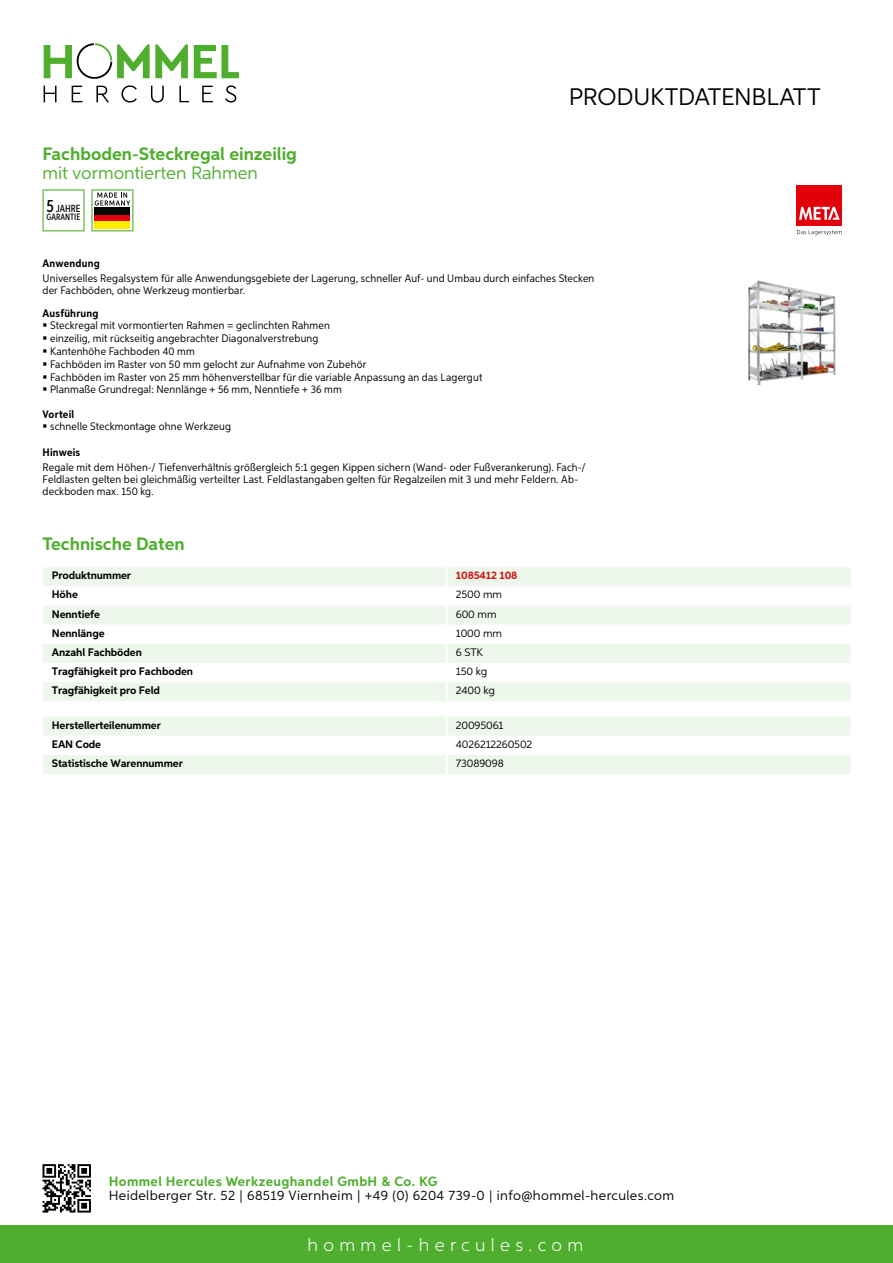
<style>
.page{position:relative;width:893px;height:1263px;background:#fff}
.page>*{position:absolute;margin:0;border:0;box-sizing:border-box;transform-origin:0 0}
.t1{font:24px "Aspira";letter-spacing:-.01em;color:#000}
.t2{font:700 18px "Aspira";color:#50ae2f}
.t3{font:18px "Aspira";color:#50ae2f}
.t4{font:300 18px "Aspira";letter-spacing:.3em;color:#fff}
.t5{font:13.5px "Aspira";letter-spacing:.03em;color:#000}
.t6{font:700 13.5px "Aspira";letter-spacing:.03em;color:#50ae2f}
.t7{font:10.95px/12.8px "Aspira Nar";letter-spacing:.015em;color:#000}
.t8{font:700 10.95px "Aspira";letter-spacing:-.01em;color:#000}
.t9{font:10.95px "Aspira";letter-spacing:-.01em;color:#000}
.t10{font:700 10.95px "Aspira Nar";letter-spacing:.02em;color:#000}
.t11{font:700 10.95px "Aspira";letter-spacing:-.01em;color:#cd1013}
.t12{font:500 10.35px "Aspira XX Nar";color:#000}
.t13{font:500 9.15px "Aspira XX Nar";color:#000}
.s1{font-size:17.85px}
</style>
<div class="page">
<div style="left:0;top:1226px;width:893px;height:37px;background:#50ae2f"></div>
<svg style="left:43px;top:1164px;width:48px;height:48px"></svg>
<svg style="left:194px;top:45px;width:45px;height:33px"></svg>
<svg style="left:44px;top:43px;width:144px;height:36px"></svg>
<svg style="left:44px;top:86px;width:13px;height:16px"></svg>
<svg style="left:72px;top:86px;width:10px;height:16px"></svg>
<svg style="left:96px;top:86px;width:13px;height:16px"></svg>
<svg style="left:121px;top:85px;width:16px;height:18px"></svg>
<svg style="left:151px;top:86px;width:13px;height:17px"></svg>
<svg style="left:179px;top:86px;width:10px;height:16px"></svg>
<svg style="left:202px;top:86px;width:11px;height:16px"></svg>
<svg style="left:225px;top:85px;width:11px;height:18px"></svg>
<div style="left:43px;top:567px;width:807px;height:134px;background:#eef7eb"></div>
<svg style="left:43px;top:586px;width:807px;height:96px"></svg>
<hr style="left:445px;top:567px;width:3px;height:19px;background:#fff">
<hr style="left:445px;top:586px;width:3px;height:20px;background:#fff">
<hr style="left:445px;top:606px;width:3px;height:19px;background:#fff">
<hr style="left:445px;top:625px;width:3px;height:19px;background:#fff">
<hr style="left:445px;top:644px;width:3px;height:19px;background:#fff">
<hr style="left:445px;top:663px;width:3px;height:19px;background:#fff">
<hr style="left:445px;top:682px;width:3px;height:19px;background:#fff">
<svg style="left:43px;top:717px;width:807px;height:57px"></svg>
<hr style="left:445px;top:755px;width:3px;height:19px;background:#fff">
<svg style="left:43px;top:189px;width:42px;height:42px"></svg>
<svg style="left:91px;top:189px;width:42px;height:42px"></svg>
<div style="left:95px;top:214px;width:35px;height:7px;background:#e3000b"></div>
<div style="left:95px;top:208px;width:35px;height:7px;background:#000"></div>
<div style="left:95px;top:221px;width:35px;height:7px;background:#ffed00"></div>
<img style="left:748px;top:280px;width:88px;height:105px">
<div style="left:797px;top:185px;width:45px;height:40px;background:#e3000b"></div>
<svg style="left:799px;top:207px;width:41px;height:13px"></svg>
<svg style="left:797px;top:230px;width:45px;height:5px"></svg>
<h2 class="t2" style="left:43px;top:142px;width:256px">Fachboden-Steckregal einzeilig</h2>
<h2 class="t3" style="left:43px;top:162px;width:217px">mit vormontierten Rahmen</h2>
<p class="t12" style="left:47px;top:202px;width:35px"><span class="s1">5</span> JAHRE</p>
<p class="t13" style="left:47px;top:212px;width:35px">GARANTIE</p>
<h1 class="t1" style="left:569px;top:82px;width:253px">Produktdatenblatt</h1>
<p class="t10" style="left:43px;top:257px;width:59px">Anwendung</p>
<p class="t7" style="left:43px;top:273px;width:553px;line-height:12px">Universelles Regalsystem für alle Anwendungsgebiete der Lagerung, schneller Auf- und Umbau durch einfaches Stecken der Fachböden, ohne Werkzeug montierbar.</p>
<p class="t10" style="left:43px;top:306px;width:58px">Ausführung</p>
<p class="t7" style="left:50px;top:319px;width:434px">Steckregal mit vormontierten Rahmen = geclinchten Rahmen<br>einzeilig, mit rückseitig angebrachter Diagonalverstrebung<br>Kantenhöhe Fachboden 40 mm<br>Fachböden im Raster von 50 mm gelocht zur Aufnahme von Zubehör<br>Fachböden im Raster von 25 mm höhenverstellbar für die variable Anpassung an das Lagergut Planmaße Grundregal: Nennlänge + 56 mm, Nenntiefe + 36 mm</p>
<p class="t10" style="left:43px;top:407px;width:33px">Vorteil</p>
<p class="t7" style="left:50px;top:420px;width:182px">schnelle Steckmontage ohne Werkzeug</p>
<p class="t10" style="left:43px;top:445px;width:39px">Hinweis</p>
<p class="t7" style="left:43px;top:461px;width:545px;line-height:12px">Regale mit dem Höhen-/ Tiefenverhältnis größergleich 5:1 gegen Kippen sichern (Wand- oder Fußverankerung). Fach-/<br>Feldlasten gelten bei gleichmäßig verteilter Last. Feldlastangaben gelten für Regalzeilen mit 3 und mehr Feldern. Ab&shy;deckboden max. 150 kg.</p>
<h2 class="t2" style="left:43px;top:533px;width:144px">Technische Daten</h2>
<p class="t8" style="left:52px;top:569px;width:81px">Produktnummer</p>
<p class="t11" style="left:456px;top:569px;width:63px">1085412 108</p>
<p class="t8" style="left:52px;top:588px;width:28px">Höhe</p>
<p class="t9" style="left:456px;top:588px;width:48px">2500 mm</p>
<p class="t8" style="left:52px;top:607px;width:50px">Nenntiefe</p>
<p class="t9" style="left:456px;top:607px;width:42px">600 mm</p>
<p class="t8" style="left:52px;top:626px;width:54px">Nennlänge</p>
<p class="t9" style="left:456px;top:626px;width:48px">1000 mm</p>
<p class="t8" style="left:52px;top:645px;width:92px">Anzahl Fachböden</p>
<p class="t9" style="left:456px;top:645px;width:22px">6 STK</p>
<p class="t8" style="left:52px;top:664px;width:143px">Tragfähigkeit pro Fachboden</p>
<p class="t9" style="left:456px;top:664px;width:33px">150 kg</p>
<p class="t8" style="left:52px;top:683px;width:110px">Tragfähigkeit pro Feld</p>
<p class="t9" style="left:456px;top:684px;width:41px">2400 kg</p>
<p class="t8" style="left:52px;top:718px;width:111px">Herstellerteilenummer</p>
<p class="t9" style="left:456px;top:718px;width:49px">20095061</p>
<p class="t8" style="left:52px;top:737px;width:51px">EAN Code</p>
<p class="t9" style="left:456px;top:737px;width:78px">4026212260502</p>
<p class="t8" style="left:52px;top:756px;width:132px">Statistische Warennummer</p>
<p class="t9" style="left:456px;top:756px;width:49px">73089098</p>
<p class="t6" style="left:109px;top:1172px;width:330px">Hommel Hercules Werkzeughandel GmbH &amp; Co. KG</p>
<p class="t5" style="left:109px;top:1187px;width:567px">Heidelberger Str. 52 | 68519 Viernheim | +49 (0) 6204 739-0 | info@hommel-hercules.com</p>
<h2 class="t4" style="left:307px;top:1234px;width:277px">hommel-hercules.com</h2>
</div>
